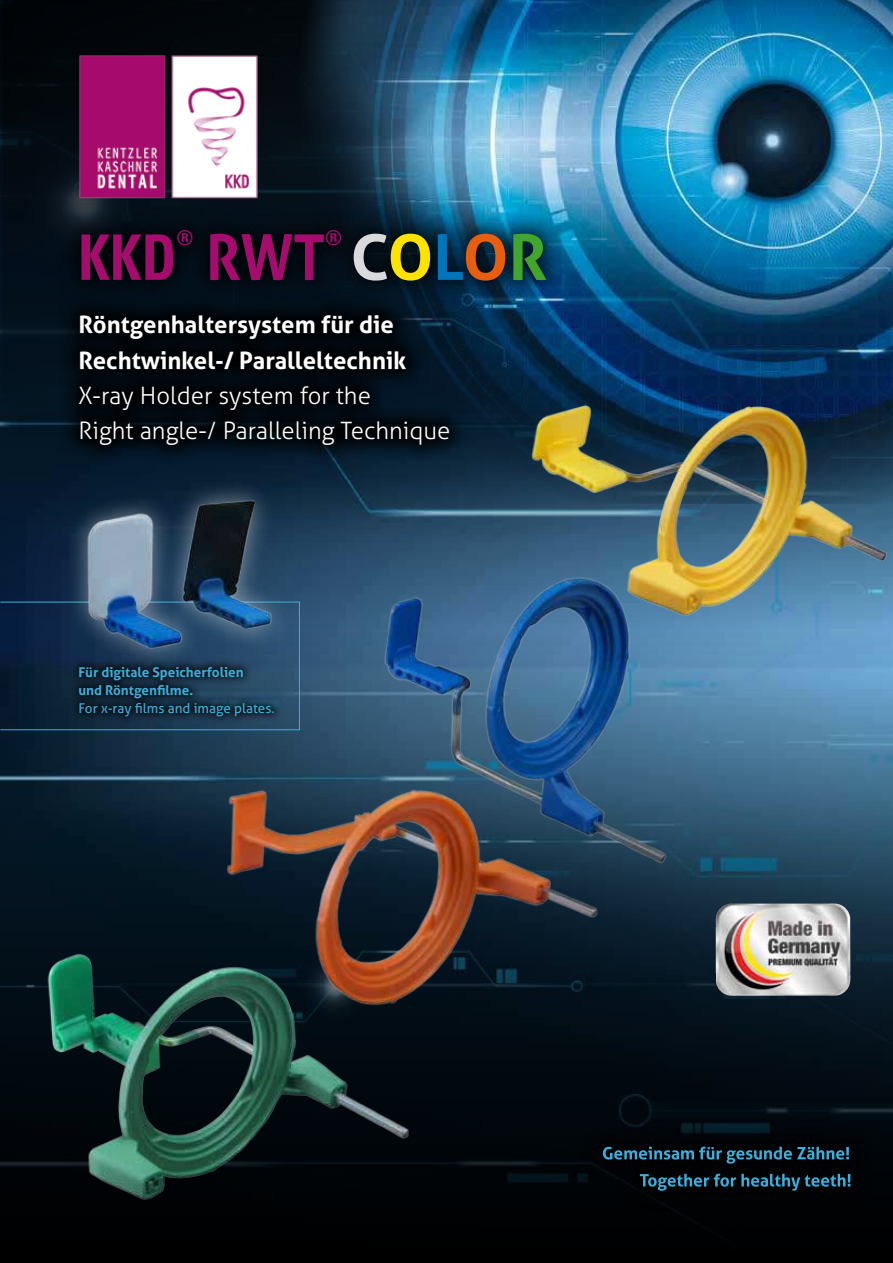
<style>
.page{position:relative;width:893px;height:1263px;background:#fff}
.page>*{position:absolute;margin:0;border:0;box-sizing:border-box;transform-origin:0 0}
.t1{font:700 63.15px "Aller";color:#a50c6d;scale:.9 1}
.t2{font:700 condensed 63.15px "Univers";color:#a50c6d;scale:.9 1}
.t3{font:300 24px/35.1px "Aller";color:#fff}
.t4{font:700 24px/35.1px "Aller";color:#fff}
.t5{font:700 condensed 20.4px "Univers";color:#a50c6d}
.t6{font:700 13.5px/18px "Aller";color:#3bb0dc}
.t7{font:13.5px "Aller";color:#3bb0dc}
.s1{color:#d9dadb}
.s2{color:#ffe300}
.s3{color:#0075bc}
.s4{color:#e95d0f}
.s5{color:#41a62b}
</style>
<div class="page">
<div style="left:0;top:0;width:893px;height:1263px;background:#000;opacity:.75"></div>
<img style="left:246px;top:0;width:647px;height:504px">
<img style="left:716px;top:903px;width:135px;height:93px">
<div style="left:0;top:602px;width:300px;height:128px;border:1px solid #3bb0dc"></div>
<div style="left:161px;top:478px;width:132px;height:173px;background:#fff;opacity:.5"></div>
<img style="left:180px;top:491px;width:99px;height:151px">
<div style="left:65px;top:492px;width:139px;height:178px;background:#fff;opacity:.5"></div>
<img style="left:51px;top:510px;width:152px;height:139px">
<img style="left:371px;top:564px;width:307px;height:320px">
<img style="left:207px;top:737px;width:411px;height:311px">
<img style="left:528px;top:368px;width:365px;height:257px">
<img style="left:13px;top:938px;width:410px;height:305px">
<img style="left:40px;top:48px;width:221px;height:154px">
<svg style="left:57px;top:293px;width:414px;height:174px;background:#010b13"></svg>
<div style="left:58px;top:208px;width:510px;height:95px;background:#000;opacity:.75"></div>
<div style="left:581px;top:1124px;width:292px;height:89px;background:#000"></div>
<svg style="left:640px;top:1174px;width:210px;height:17px"></svg>
<svg style="left:603px;top:1146px;width:246px;height:17px"></svg>
<div style="left:70px;top:658px;width:213px;height:67px;background:#000;opacity:.75"></div>
<h1 class="t2" style="left:78px;top:221px;width:110px">KKD</h1>
<p class="t5" style="left:176px;top:226px;width:18px">®</p>
<h1 class="t1" style="left:206px;top:230px;width:381px">RWT <span class="s1">C</span><span class="s2">O</span><span class="s3">L</span><span class="s4">O</span><span class="s5">R</span></h1>
<p class="t5" style="left:325px;top:226px;width:18px">®</p>
<p class="t4" style="left:78px;top:309px;width:329px">Röntgenhaltersystem für die<br>Rechtwinkel-/ Paralleltechnik</p>
<p class="t3" style="left:78px;top:380px;width:373px">X-ray Holder system for the<br>Right angle-/ Paralleling Technique</p>
<p class="t6" style="left:78px;top:664px;width:167px">Für digitale Speicherfolien und Röntgen昀椀lme.</p>
<p class="t7" style="left:78px;top:700px;width:198px">For x-ray 昀椀lms and image plates.</p>
</div>
